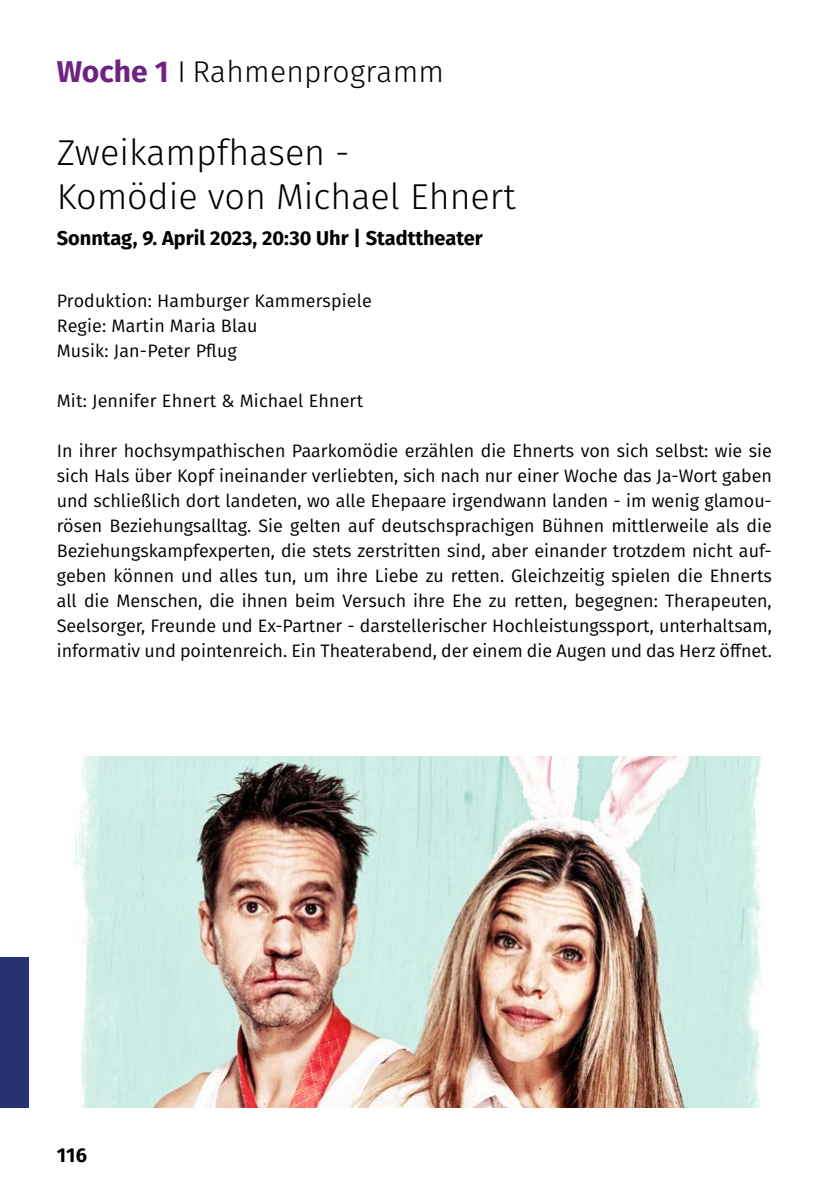
<style>
.page{position:relative;width:840px;height:1191px;background:#fff}
.page>*{position:absolute;margin:0;border:0;box-sizing:border-box;transform-origin:0 0}
.t1{font:300 36px/44px "Fira Sans";color:#000}
.t2{font:300 30px "Fira Sans";letter-spacing:.01em;color:#000}
.t3{font:700 20px "Fira Sans";color:#000}
.t4{font:18px/25px "Fira Sans";letter-spacing:.01em;color:#000;text-align:justify}
.s1{font-weight:700;color:#702283}
</style>
<div class="page">
<div style="left:0;top:957px;width:28px;height:150px;background:#263370"></div>
<img style="left:75px;top:757px;width:686px;height:350px">
<p class="t2" style="left:57px;top:50px;width:388px"><span class="s1">Woche 1</span> I Rahmenprogramm</p>
<p class="t1" style="left:57px;top:131px;width:460px">Zweikampfhasen -<br>Komödie von Michael Ehnert</p>
<p class="t3" style="left:57px;top:222px;width:427px">Sonntag, 9. April 2023, 20:30 Uhr | Stadttheater</p>
<p class="t4" style="left:57px;top:287px;width:316px">Produktion: Hamburger Kammerspiele</p>
<p class="t4" style="left:57px;top:312px;width:202px">Regie: Martin Maria Blau</p>
<p class="t4" style="left:57px;top:337px;width:182px">Musik: Jan-Peter Pflug</p>
<p class="t4" style="left:57px;top:387px;width:308px">Mit: Jennifer Ehnert &amp; Michael Ehnert</p>
<p class="t4" style="left:57px;top:437px;width:716px">In ihrer hochsympathischen Paarkomödie erzählen die Ehnerts von sich selbst: wie sie sich Hals über Kopf ineinander verliebten, sich nach nur einer Woche das Ja-Wort gaben und schließlich dort landeten, wo alle Ehepaare irgendwann landen - im wenig glamou&shy;rösen Beziehungsalltag. Sie gelten auf deutschsprachigen Bühnen mittlerweile als die Beziehungskampfexperten, die stets zerstritten sind, aber einander trotzdem nicht auf&shy;geben können und alles tun, um ihre Liebe zu retten. Gleichzeitig spielen die Ehnerts all die Menschen, die ihnen beim Versuch ihre Ehe zu retten, begegnen: Therapeuten, Seelsorger, Freunde und Ex-Partner - darstellerischer Hochleistungssport, unterhaltsam, informativ und pointenreich. Ein Theaterabend, der einem die Augen und das Herz öffnet.</p>
<p class="t3" style="left:57px;top:1138px;width:32px">116</p>
</div>
